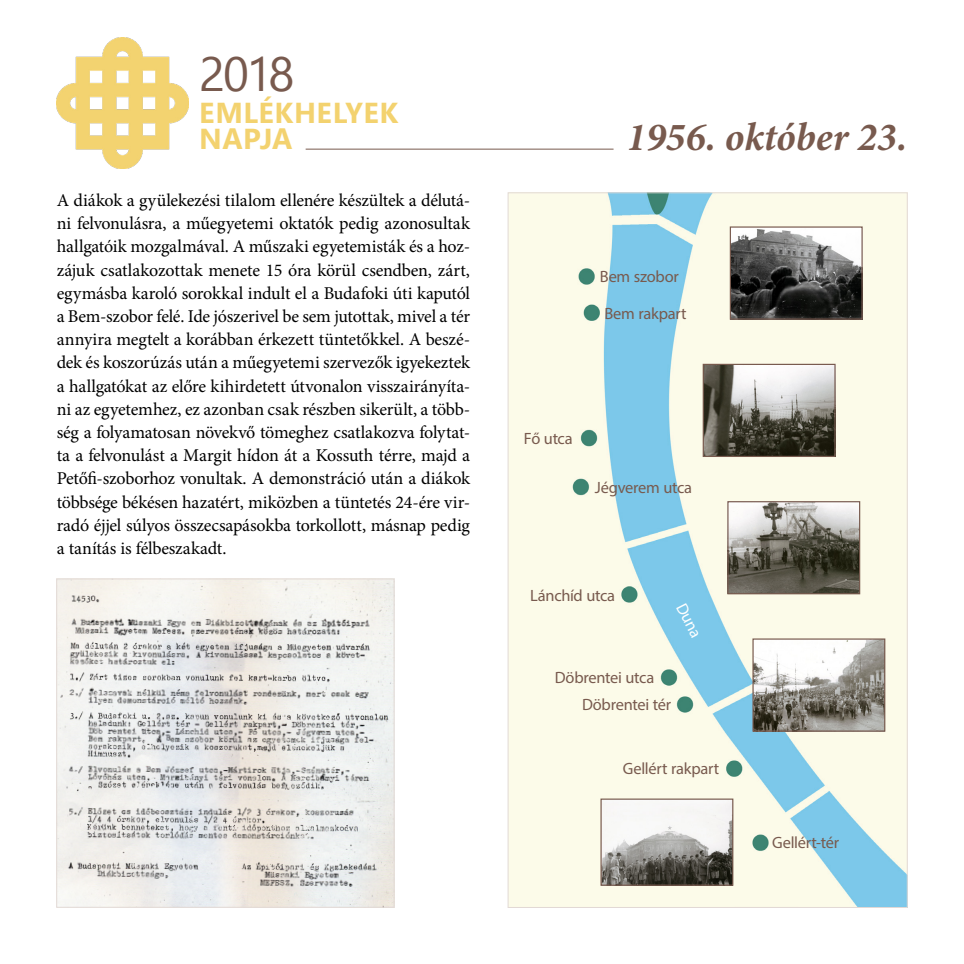
<style>
.page{position:relative;width:964px;height:964px;background:#fff}
.page>*{position:absolute;margin:0;border:0;box-sizing:border-box;transform-origin:0 0}
.t1{font:48px "Ebrima";color:#785a4e}
.t2{font:italic 700 40px "Minion Pro";color:#785a4e}
.t3{font:700 28.8px/26px "Ebrima";letter-spacing:.015em;color:#f3d26f}
.t4{font:18px/23.2px "Minion Pro";letter-spacing:-.015em;color:#000;text-align:justify}
.t5{font:16.4px "Myriad Pro";letter-spacing:-.015em;color:#785a4e}
.t6{font:16.4px "Myriad Pro";color:#fff}
</style>
<div class="page">
<img style="left:57px;top:37px;width:131px;height:132px">
<img style="left:510px;top:195px;width:395px;height:710px">
<img style="left:729px;top:503px;width:129px;height:89px">
<div style="left:727px;top:501px;width:133px;height:93px;border:1px solid #785a4e"></div>
<img style="left:705px;top:366px;width:128px;height:89px">
<div style="left:703px;top:364px;width:132px;height:93px;border:1px solid #785a4e"></div>
<img style="left:754px;top:640px;width:129px;height:90px">
<div style="left:752px;top:638px;width:133px;height:94px;border:1px solid #785a4e"></div>
<img style="left:602px;top:800px;width:129px;height:84px">
<div style="left:600px;top:798px;width:133px;height:88px;border:1px solid #785a4e"></div>
<img style="left:732px;top:228px;width:129px;height:90px">
<div style="left:730px;top:226px;width:133px;height:94px;border:1px solid #785a4e"></div>
<img style="left:58px;top:581px;width:334px;height:324px">
<div style="left:56px;top:579px;width:338px;height:328px;border:1px solid #e2d9d5"></div>
<hr style="left:306px;top:149px;width:307px;height:1px;background:#785a4e">
<h1 class="t1" style="left:199px;top:40px;width:97px">2018</h1>
<h3 class="t3" style="left:199px;top:102px;width:200px">EMLÉKHELYEK<br>NAPJA</h3>
<p class="t4" style="left:57px;top:189px;width:415px">A diákok a gyülekezési tilalom ellenére készültek a délutá&shy;ni felvonulásra, a műegyetemi oktatók pedig azonosultak hallgatóik mozgalmával. A műszaki egyetemisták és a hoz&shy;zájuk csatlakozottak menete 15 óra körül csendben, zárt, egymásba karoló sorokkal indult el a Budafoki úti kaputól a Bem-szobor felé. Ide jószerivel be sem jutottak, mivel a tér annyira megtelt a korábban érkezett tüntetőkkel. A beszé&shy;dek és koszorúzás után a műegyetemi szervezők igyekeztek a hallgatókat az előre kihirdetett útvonalon visszairányíta&shy;ni az egyetemhez, ez azonban csak részben sikerült, a több&shy;ség a folyamatosan növekvő tömeghez csatlakozva folytat&shy;ta a felvonulást a Margit hídon át a Kossuth térre, majd a Petőfi-szoborhoz vonultak. A demonstráció után a diákok többsége békésen hazatért, miközben a tüntetés 24-ére vir&shy;radó éjjel súlyos összecsapásokba torkollott, másnap pedig a tanítás is félbeszakadt.</p>
<h2 class="t2" style="left:626px;top:109px;width:282px">1956. október 23.</h2>
<p class="t5" style="left:600px;top:267px;width:81px">Bem szobor</p>
<p class="t5" style="left:604px;top:303px;width:83px">Bem rakpart</p>
<p class="t5" style="left:524px;top:428px;width:50px">Fő utca</p>
<p class="t5" style="left:595px;top:477px;width:99px">Jégverem utca</p>
<p class="t5" style="left:530px;top:585px;width:86px">Lánchíd utca</p>
<p class="t5" style="left:555px;top:667px;width:101px">Döbrentei utca</p>
<p class="t6" style="left:690px;top:600px;width:38px;rotate:63deg">Duna</p>
<p class="t5" style="left:582px;top:694px;width:90px">Döbrentei tér</p>
<p class="t5" style="left:623px;top:758px;width:98px">Gellért rakpart</p>
<p class="t5" style="left:772px;top:833px;width:69px">Gellért-tér</p>
</div>
